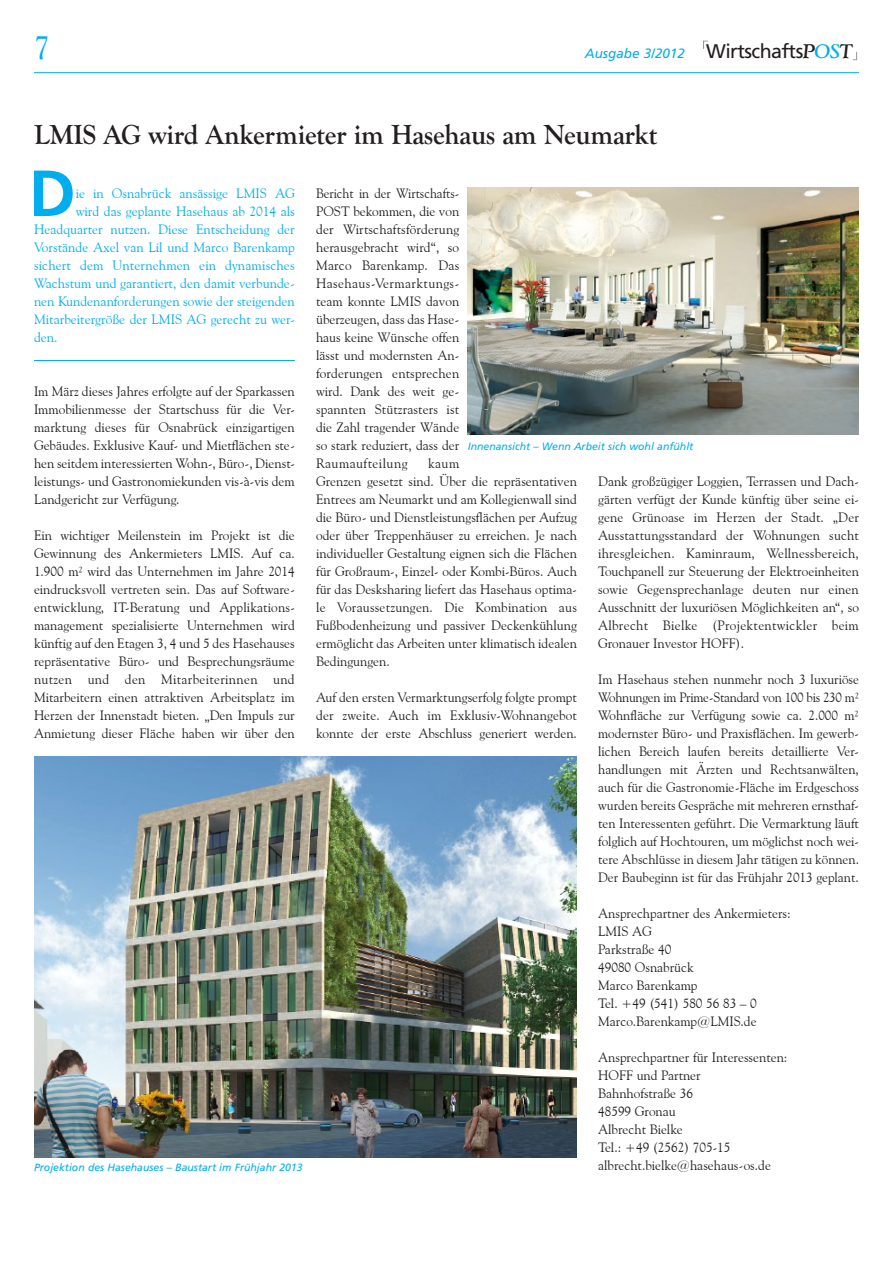
<style>
.page{position:relative;width:893px;height:1263px;background:#fff}
.page>*{position:absolute;margin:0;border:0;box-sizing:border-box;transform-origin:0 0}
.t1{font:700 65.1px "Frutiger";color:#00aeef}
.t2{font:31.5px "Goudy Old Style BT";color:#00aeef}
.t3{font:700 28.5px "Goudy Old Sty T";letter-spacing:-.01em;color:#231f20}
.t4{font:13.5px/18px "Goudy Old Style BT";color:#231f20;text-align:justify}
.t5{font:13.5px/18px "Goudy Old Style BT";color:#231f20;scale:.95 1}
.t6{font:13.5px "Goudy Old Style BT";color:#00aeef}
.t7{font:italic 13.5px "Frutiger";color:#00aeef}
.t8{font:italic 10.5px "Frutiger";color:#00aeef}
.s1{font-style:normal;font-size:19.65px;color:#231f20}
.s2{font-family:"Goudy Old Style Bold Italic BT";font-style:normal;font-size:19.65px;color:#231f20}
.s3{font-family:"Goudy Old Style Bold Italic BT";font-style:normal;font-size:19.65px}
</style>
<div class="page">
<svg style="left:703px;top:40px;width:5px;height:9px"></svg>
<hr style="left:34px;top:72px;width:825px;height:1px;background:#00aeef">
<hr style="left:34px;top:360px;width:261px;height:1px;background:#00aeef">
<img style="left:34px;top:756px;width:543px;height:402px">
<img style="left:468px;top:187px;width:391px;height:248px">
<h2 class="t2" style="left:34px;top:28px;width:17px">7</h2>
<p class="t7" style="left:585px;top:46px;width:269px">Ausgabe 3/2012 <span class="s1">Wirtschafts</span><span class="s2">P</span><span class="s3">OS</span><span class="s2">T</span></p>
<h3 class="t3" style="left:34px;top:119px;width:625px">LMIS AG wird Ankermieter im Hasehaus am Neumarkt</h3>
<h1 class="t1" style="left:29px;top:155px;width:48px">D</h1>
<p class="t6" style="left:76px;top:185px;width:221px">ie in Osnabrück ansässige LMIS AG</p>
<p class="t6" style="left:76px;top:203px;width:221px">wird das geplante Hasehaus ab 2014 als</p>
<p class="t6" style="left:34px;top:221px;width:262px">Headquarter nutzen. Diese Entscheidung der</p>
<p class="t6" style="left:34px;top:239px;width:262px">Vorstände Axel van Lil und Marco Barenkamp</p>
<p class="t6" style="left:34px;top:257px;width:262px">sichert dem Unternehmen ein dynamisches</p>
<p class="t6" style="left:34px;top:275px;width:262px">Wachstum und garantiert, den damit verbunde-</p>
<p class="t6" style="left:34px;top:293px;width:262px">nen Kundenanforderungen sowie der steigenden</p>
<p class="t6" style="left:34px;top:311px;width:262px">Mitarbeitergröße der LMIS AG gerecht zu wer-</p>
<p class="t6" style="left:34px;top:329px;width:25px">den.</p>
<p class="t5" style="left:316px;top:184px;width:152px">Bericht in der Wirtschafts---<br>POST bekommen, die von der Wirtschaftsförderung herausgebracht wird“, so<br>Marco Barenkamp. Das<br>Hasehaus-Vermarktungs&shy;team konnte LMIS davon überzeugen, dass das Hase&shy;haus keine Wünsche offen lässt und modernsten An-- forderungen entsprechen wird. Dank des weit ge-- spannten Stützrasters ist die Zahl tragender Wände so stark reduziert, dass der<br>Raumaufteilung</p>
<p class="t4" style="left:34px;top:382px;width:262px">Im März dieses Jahres erfolgte auf der Sparkassen Immobilienmesse der Startschuss für die Ver&shy;marktung dieses für Osnabrück einzigartigen Gebäudes. Exklusive Kauf- und Mietflächen ste&shy;hen seitdem interessierten Wohn-, Büro-, Dienst&shy;leistungs- und Gastronomiekunden vis-à-vis dem Landgericht zur Verfügung.</p>
<p class="t4" style="left:34px;top:526px;width:262px">Ein wichtiger Meilenstein im Projekt ist die Gewinnung des Ankermieters LMIS. Auf ca.<br>1.900 m² wird das Unternehmen im Jahre 2014 eindrucksvoll vertreten sein. Das auf Software&shy;entwicklung, IT-Beratung und Applikations&shy;management spezialisierte Unternehmen wird künftig auf den Etagen 3, 4 und 5 des Hasehauses repräsentative Büro- und Besprechungsräume nutzen und den Mitarbeiterinnen und Mitarbeitern einen attraktiven Arbeitsplatz im Herzen der Innenstadt bieten.</p>
<p class="t4" style="left:204px;top:715px;width:7px">”</p>
<p class="t8" style="left:468px;top:440px;width:227px">Innenansicht – Wenn Arbeit sich wohl anfühlt</p>
<p class="t4" style="left:316px;top:454px;width:262px;text-align:left;text-indent:112px">kaum<br>Grenzen gesetzt sind. Über die repräsentativen Entrees am Neumarkt und am Kollegienwall sind die Büro- und Dienstleistungsflächen per Aufzug oder über Treppenhäuser zu erreichen. Je nach individueller Gestaltung eignen sich die Flächen für Großraum-, Einzel- oder Kombi-Büros. Auch für das Desksharing liefert das Hasehaus optima&shy;le Voraussetzungen. Die Kombination aus Fußbodenheizung und passiver Deckenkühlung ermöglicht das Arbeiten unter klimatisch idealen Bedingungen.</p>
<p class="t4" style="left:316px;top:688px;width:262px">Auf den ersten Vermarktungserfolg folgte prompt der zweite. Auch im Exklusiv-Wohnangebot konnte der erste Abschluss generiert werden.</p>
<p class="t4" style="left:598px;top:472px;width:262px;text-align:left">Dank großzügiger Loggien, Terrassen und Dach&shy;gärten verfügt der Kunde künftig über seine ei-- gene Grünoase im Herzen der Stadt. „Der Ausstattungsstandard der Wohnungen sucht ihresgleichen. Kaminraum, Wellnessbereich, Touchpanell zur Steuerung der Elektroeinheiten sowie Gegensprechanlage deuten nur einen Ausschnitt der luxuriösen Möglichkeiten an“, so Albrecht Bielke (Projektentwickler beim Gronauer Investor HOFF).</p>
<p class="t4" style="left:598px;top:670px;width:262px">Im Hasehaus stehen nunmehr noch 3 luxuriöse Wohnungen im Prime-Standard von 100 bis 230 m²<br>Wohnfläche zur Verfügung sowie ca. 2.000 m² modernster Büro- und Praxisflächen. Im gewerb&shy;lichen Bereich laufen bereits detaillierte Ver&shy;handlungen mit Ärzten und Rechtsanwälten, auch für die Gastronomie-Fläche im Erdgeschoss wurden bereits Gespräche mit mehreren ernsthaf&shy;ten Interessenten geführt. Die Vermarktung läuft folglich auf Hochtouren, um möglichst noch wei&shy;tere Abschlüsse in diesem Jahr tätigen zu können.<br>Der Baubeginn ist für das Frühjahr 2013 geplant.</p>
<p class="t4" style="left:598px;top:904px;width:194px;text-align:left">Ansprechpartner des Ankermieters:<br>LMIS AG<br>Parkstraße 40<br>49080 Osnabrück<br>Marco Barenkamp<br>Tel. +49 (541) 580 56 83 – 0<br>Marco.Barenkamp@LMIS.de</p>
<p class="t4" style="left:598px;top:1048px;width:191px;text-align:left">Ansprechpartner für Interessenten:<br>HOFF und Partner<br>Bahnhofstraße 36<br>48599 Gronau<br>Albrecht Bielke<br>Tel.: +49 (2562) 705-15</p>
<p class="t4" style="left:34px;top:706px;width:262px;text-align:right">Den Impuls zur<br>Anmietung dieser Fläche haben wir über den</p>
<p class="t8" style="left:34px;top:1161px;width:270px">Projektion des Hasehauses – Baustart im Frühjahr 2013</p>
<p class="t4" style="left:598px;top:1156px;width:174px">albrecht.bielke@hasehaus-os.de</p>
</div>
